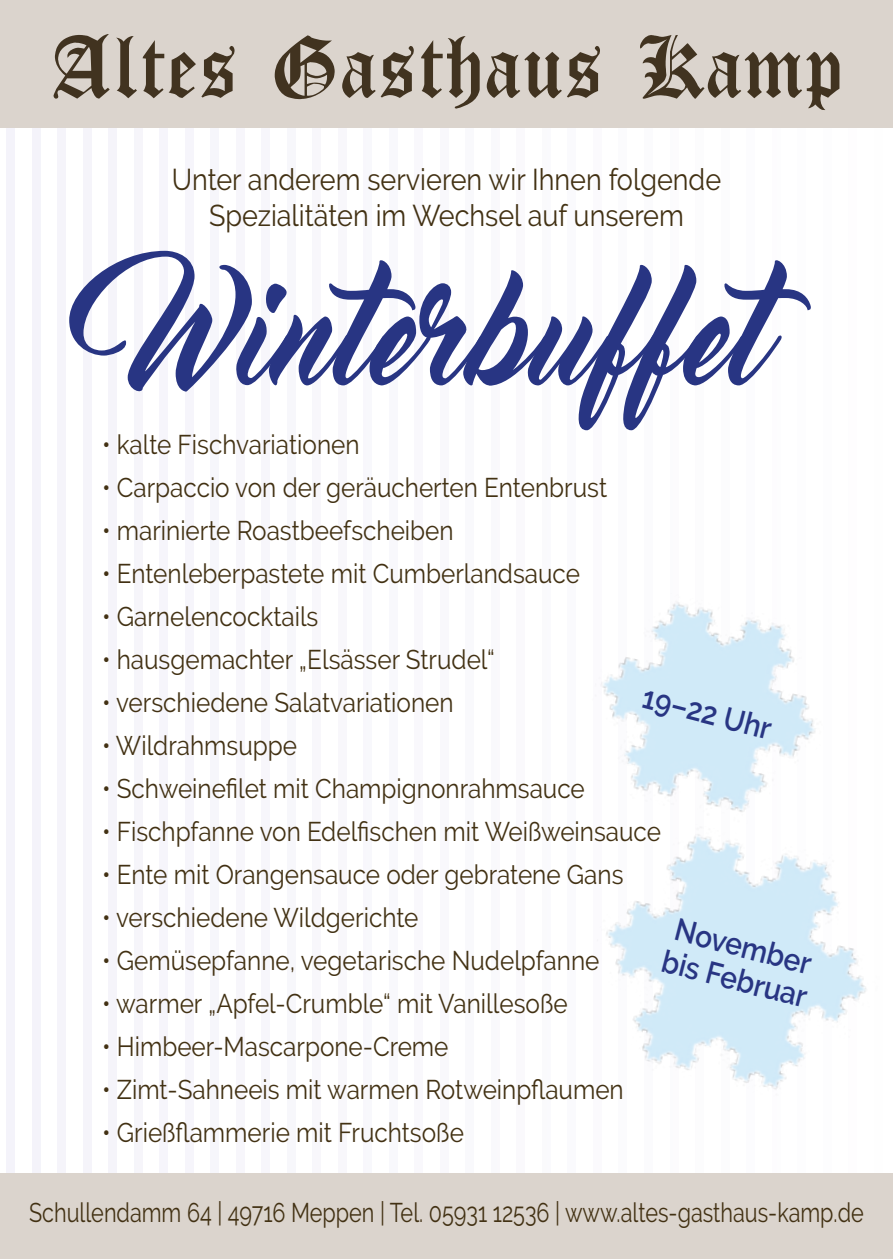
<style>
.page{position:relative;width:893px;height:1259px;background:#fff}
.page>*{position:absolute;margin:0;border:0;box-sizing:border-box;transform-origin:0 0}
.t1{font:138px "Master Of Break";color:#283583;scale:.9 1}
.t2{font:600 31.2px/33.6px "Raleway";color:#283583;scale:.9 1}
.t3{font:30px/36px "Raleway";color:#423113;text-align:center;scale:.9 1}
.t4{font:27px "Raleway";color:#423113;scale:.9 1}
.t5{font:27px "Raleway";color:#423113;scale:.8 1}
</style>
<div class="page">
<div style="left:6px;top:0;width:9px;height:1259px;background:#f4f3fa"></div>
<div style="left:32px;top:0;width:8px;height:1259px;background:#f4f3fa"></div>
<div style="left:57px;top:0;width:9px;height:1259px;background:#f4f3fa"></div>
<div style="left:83px;top:0;width:8px;height:1259px;background:#f4f3fa"></div>
<div style="left:108px;top:0;width:9px;height:1259px;background:#f4f3fa"></div>
<div style="left:134px;top:0;width:8px;height:1259px;background:#f4f3fa"></div>
<div style="left:159px;top:0;width:9px;height:1259px;background:#f4f3fa"></div>
<div style="left:185px;top:0;width:8px;height:1259px;background:#f4f3fa"></div>
<div style="left:210px;top:0;width:9px;height:1259px;background:#f4f3fa"></div>
<div style="left:236px;top:0;width:8px;height:1259px;background:#f4f3fa"></div>
<div style="left:261px;top:0;width:9px;height:1259px;background:#f4f3fa"></div>
<div style="left:287px;top:0;width:9px;height:1259px;background:#f4f3fa"></div>
<div style="left:313px;top:0;width:8px;height:1259px;background:#f4f3fa"></div>
<div style="left:338px;top:0;width:9px;height:1259px;background:#f4f3fa"></div>
<div style="left:364px;top:0;width:8px;height:1259px;background:#f4f3fa"></div>
<div style="left:389px;top:0;width:9px;height:1259px;background:#f4f3fa"></div>
<div style="left:415px;top:0;width:8px;height:1259px;background:#f4f3fa"></div>
<div style="left:440px;top:0;width:9px;height:1259px;background:#f4f3fa"></div>
<div style="left:466px;top:0;width:8px;height:1259px;background:#f4f3fa"></div>
<div style="left:491px;top:0;width:9px;height:1259px;background:#f4f3fa"></div>
<div style="left:517px;top:0;width:8px;height:1259px;background:#f4f3fa"></div>
<div style="left:542px;top:0;width:9px;height:1259px;background:#fafafc"></div>
<div style="left:568px;top:0;width:8px;height:1259px;background:#fafafd"></div>
<div style="left:593px;top:0;width:9px;height:1259px;background:#fbfafd"></div>
<div style="left:619px;top:0;width:8px;height:1259px;background:#fbfbfd"></div>
<div style="left:644px;top:0;width:9px;height:1259px;background:#fbfbfd"></div>
<div style="left:670px;top:0;width:8px;height:1259px;background:#fcfbfd"></div>
<div style="left:0;top:1174px;width:893px;height:85px;background:#dbd4cd"></div>
<div style="left:0;top:0;width:893px;height:128px;background:#dbd4cd"></div>
<svg style="left:54px;top:34px;width:785px;height:76px"></svg>
<img style="left:602px;top:602px;width:213px;height:206px">
<img style="left:606px;top:808px;width:260px;height:282px">
<p class="t3" style="left:172px;top:161px;width:612px">Unter anderem servieren wir Ihnen folgende<br>Spezialitäten im Wechsel auf unserem</p>
<h1 class="t1" style="left:132px;top:257px;width:699px">Winterbuffet</h1>
<p class="t4" style="left:102px;top:429px;width:288px">• kalte Fischvariationen</p>
<p class="t4" style="left:102px;top:472px;width:563px">• Carpaccio von der geräucherten Entenbrust</p>
<p class="t4" style="left:102px;top:515px;width:392px">• marinierte Roastbeefscheiben</p>
<p class="t4" style="left:102px;top:558px;width:533px">• Entenleberpastete mit Cumberlandsauce</p>
<p class="t4" style="left:102px;top:601px;width:242px">• Garnelencocktails</p>
<p class="t4" style="left:102px;top:644px;width:438px">• hausgemachter „Elsässer Strudel“</p>
<p class="t4" style="left:102px;top:687px;width:392px">• verschiedene Salatvariationen</p>
<p class="t4" style="left:102px;top:730px;width:218px">• Wildrahmsuppe</p>
<p class="t4" style="left:102px;top:773px;width:538px">• Schweinefilet mit Champignonrahmsauce</p>
<p class="t4" style="left:102px;top:816px;width:623px">• Fischpfanne von Edelfischen mit Weißweinsauce</p>
<p class="t4" style="left:102px;top:859px;width:581px">• Ente mit Orangensauce oder gebratene Gans</p>
<p class="t4" style="left:102px;top:902px;width:353px">• verschiedene Wildgerichte</p>
<p class="t4" style="left:102px;top:945px;width:554px">• Gemüsepfanne, vegetarische Nudelpfanne</p>
<p class="t4" style="left:102px;top:988px;width:519px">• warmer „Apfel-Crumble“ mit Vanillesoße</p>
<p class="t4" style="left:102px;top:1031px;width:386px">• Himbeer-Mascarpone-Creme</p>
<p class="t4" style="left:102px;top:1074px;width:581px">• Zimt-Sahneeis mit warmen Rotweinpflaumen</p>
<p class="t4" style="left:102px;top:1117px;width:404px">• Grießflammerie mit Fruchtsoße</p>
<p class="t2" style="left:648px;top:679px;width:148px;rotate:15deg">19–22 Uhr</p>
<p class="t2" style="left:676px;top:911px;width:167px;rotate:15deg">November bis Februar</p>
<p class="t5" style="left:29px;top:1197px;width:1045px">Schullendamm 64 | 49716 Meppen | Tel. 05931 12536 | www.altes-gasthaus-kamp.de</p>
</div>
